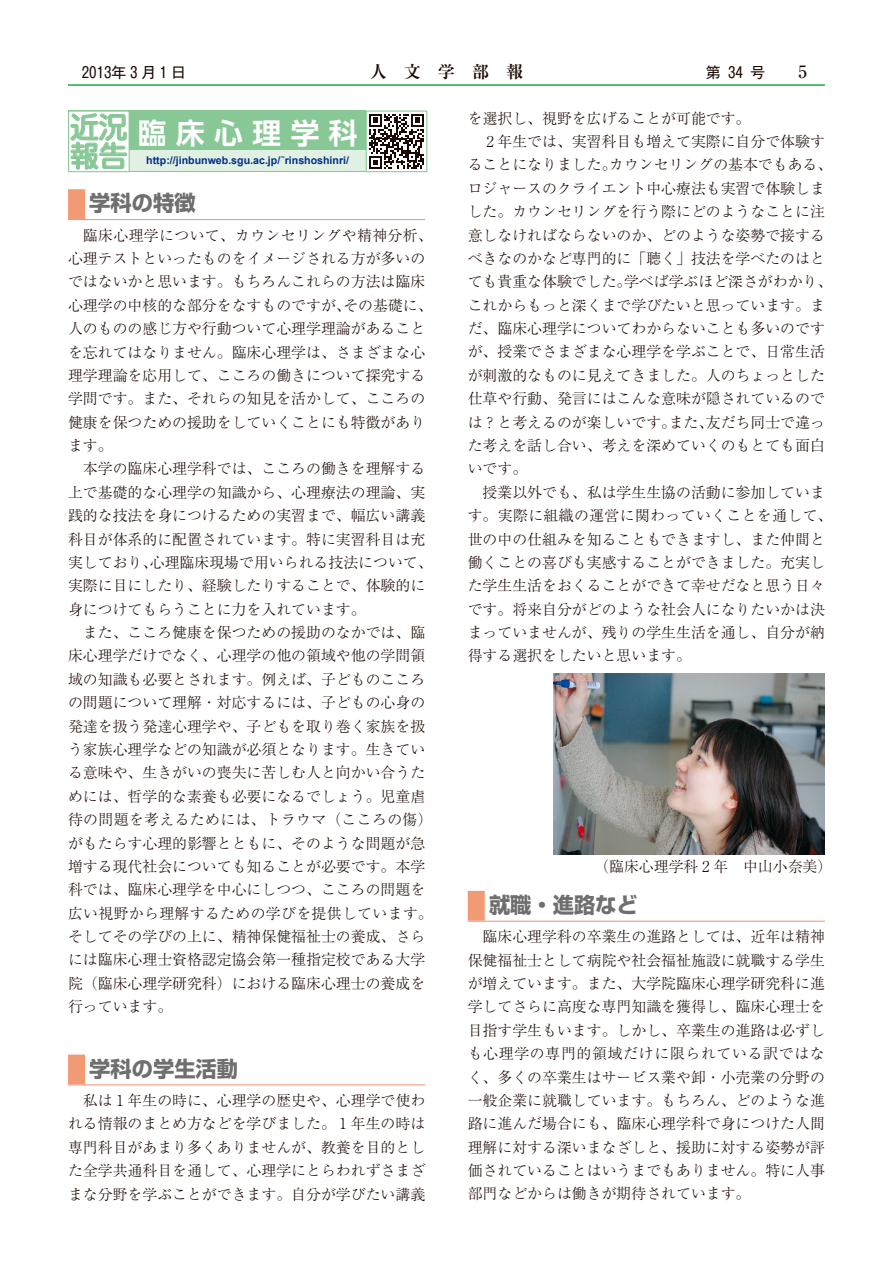
<style>
.page{position:relative;width:893px;height:1263px;background:#fff}
.page>*{position:absolute;margin:0;border:0;box-sizing:border-box;transform-origin:0 0}
.t1{font:700 28.65px "UD Shin Go Pro De";letter-spacing:.335em;color:#fff}
.t2{font:500 28.65px/28.7px "UD Shin M Go Pro";color:#88c896}
.t3{font:700 21.45px "Shin Go Pro";color:#706f6f}
.t4{font:700 16.95px "Ryumin Pro";letter-spacing:1em;color:#1a0904}
.t5{font:500 16.95px "Ryumin Pro";color:#1a0904}
.t6{font:300 14.85px/23.4px "Ryumin Pro";color:#1a0904}
.t7{font:300 14.85px "Ryumin Pro";letter-spacing:.025em;color:#1a0904}
.t8{font:14.85px "Gothic MB101 Pro";color:#1a0904}
.t9{font:700 10.65px "Arial";color:#002e87}
</style>
<div class="page">
<hr style="left:68px;top:84px;width:757px;height:2px;background:#18ab34">
<div style="left:68px;top:189px;width:17px;height:30px;background:#f29a74"></div>
<hr style="left:68px;top:219px;width:357px;height:1px;background:#f29a74">
<div style="left:68px;top:1054px;width:17px;height:30px;background:#f29a74"></div>
<hr style="left:68px;top:1084px;width:357px;height:1px;background:#f29a74">
<div style="left:68px;top:111px;width:357px;height:61px;background:#88c896"></div>
<div style="left:68px;top:151px;width:357px;height:20px;background:#e0f0e2"></div>
<div style="left:366px;top:111px;width:61px;height:61px;background:#fff"></div>
<svg style="left:369px;top:114px;width:55px;height:55px"></svg>
<div style="left:366px;top:111px;width:61px;height:61px;border:1px solid #88c896"></div>
<div style="left:69px;top:111px;width:60px;height:61px;background:#fff"></div>
<svg style="left:71px;top:113px;width:56px;height:57px"></svg>
<div style="left:68px;top:111px;width:62px;height:61px;border:1px solid #88c896"></div>
<div style="left:468px;top:891px;width:17px;height:30px;background:#f29a74"></div>
<hr style="left:468px;top:921px;width:357px;height:1px;background:#f29a74">
<img style="left:554px;top:673px;width:271px;height:182px">
<p class="t8" style="left:82px;top:60px;width:106px">2013年 3 月 1 日</p>
<p class="t4" style="left:370px;top:58px;width:155px">人文学部報</p>
<p class="t8" style="left:706px;top:60px;width:61px">第 34 号</p>
<p class="t5" style="left:798px;top:58px;width:10px">5</p>
<h1 class="t1" style="left:138px;top:110px;width:221px">臨床心理学科</h1>
<p class="t9" style="left:146px;top:153px;width:204px">http://jinbunweb.sgu.ac.jp/˜rinshoshinri/</p>
<p class="t6" style="left:468px;top:105px;width:284px">を選択し、視野を広げることが可能です。</p>
<p class="t6" style="left:486px;top:129px;width:340px">2 年生では、実習科目も増えて実際に自分で体験す</p>
<p class="t6" style="left:468px;top:152px;width:366px">ることになりました。カウンセリングの基本でもある、</p>
<p class="t6" style="left:468px;top:175px;width:359px">ロジャースのクライエント中心療法も実習で体験しま</p>
<p class="t6" style="left:468px;top:199px;width:359px">した。カウンセリングを行う際にどのようなことに注</p>
<p class="t6" style="left:468px;top:222px;width:359px">意しなければならないのか、どのような姿勢で接する</p>
<p class="t6" style="left:468px;top:245px;width:359px">べきなのかなど専門的に「聴く」技法を学べたのはと</p>
<p class="t6" style="left:468px;top:269px;width:366px">ても貴重な体験でした。学べば学ぶほど深さがわかり、</p>
<p class="t6" style="left:468px;top:292px;width:359px">これからもっと深くまで学びたいと思っています。ま</p>
<p class="t6" style="left:468px;top:316px;width:359px">だ、臨床心理学についてわからないことも多いのです</p>
<p class="t6" style="left:468px;top:339px;width:359px">が、授業でさまざまな心理学を学ぶことで、日常生活</p>
<p class="t6" style="left:468px;top:362px;width:359px">が刺激的なものに見えてきました。人のちょっとした</p>
<p class="t6" style="left:468px;top:386px;width:359px">仕草や行動、発言にはこんな意味が隠されているので</p>
<p class="t6" style="left:468px;top:409px;width:359px">は？と考えるのが楽しいです。また、友だち同士で違っ</p>
<p class="t6" style="left:468px;top:433px;width:359px">た考えを話し合い、考えを深めていくのもとても面白</p>
<p class="t6" style="left:468px;top:456px;width:61px">いです。</p>
<p class="t6" style="left:483px;top:479px;width:344px">授業以外でも、私は学生生協の活動に参加していま</p>
<p class="t7" style="left:468px;top:504px;width:366px">す。実際に組織の運営に関わっていくことを通して、</p>
<p class="t6" style="left:468px;top:526px;width:359px">世の中の仕組みを知ることもできますし、また仲間と</p>
<p class="t6" style="left:468px;top:549px;width:359px">働くことの喜びも実感することができました。充実し</p>
<p class="t6" style="left:468px;top:573px;width:359px">た学生生活をおくることができて幸せだなと思う日々</p>
<p class="t6" style="left:468px;top:596px;width:359px">です。将来自分がどのような社会人になりたいかは決</p>
<p class="t6" style="left:468px;top:620px;width:359px">まっていませんが、残りの学生生活を通し、自分が納</p>
<p class="t6" style="left:468px;top:643px;width:225px">得する選択をしたいと思います。</p>
<h1 class="t2" style="left:70px;top:111px;width:59px">近況報告</h1>
<h2 class="t3" style="left:89px;top:186px;width:108px">学科の特徴</h2>
<p class="t6" style="left:68px;top:222px;width:366px;text-indent:15px">臨床心理学について、カウンセリングや精神分析、心理テストといったものをイメージされる方が多いのではないかと思います。もちろんこれらの方法は臨床心理学の中核的な部分をなすものですが、その基礎に、人のものの感じ方や行動ついて心理学理論があることを忘れてはなりません。臨床心理学は、さまざまな心理学理論を応用して、こころの働きについて探究する学問です。また、それらの知見を活かして、こころの健康を保つための援助をしていくことにも特徴があります。</p>
<p class="t6" style="left:68px;top:456px;width:366px;text-indent:15px">本学の臨床心理学科では、こころの働きを理解する上で基礎的な心理学の知識から、心理療法の理論、実践的な技法を身につけるための実習まで、幅広い講義科目が体系的に配置されています。特に実習科目は充実しており、心理臨床現場で用いられる技法について、実際に目にしたり、経験したりすることで、体験的に身につけてもらうことに力を入れています。</p>
<p class="t6" style="left:68px;top:620px;width:366px;text-indent:15px">また、こころ健康を保つための援助のなかでは、臨床心理学だけでなく、心理学の他の領域や他の学問領域の知識も必要とされます。例えば、子どものこころの問題について理解・対応するには、子どもの心身の発達を扱う発達心理学や、子どもを取り巻く家族を扱う家族心理学などの知識が必須となります。生きている意味や、生きがいの喪失に苦しむ人と向かい合うためには、哲学的な素養も必要になるでしょう。児童虐待の問題を考えるためには、トラウマ（こころの傷）がもたらす心理的影響とともに、そのような問題が急増する現代社会についても知ることが必要です。本学科では、臨床心理学を中心にしつつ、こころの問題を広い視野から理解するための学びを提供しています。そしてその学びの上に、精神保健福祉士の養成、さらには臨床心理士資格認定協会第一種指定校である大学院（臨床心理学研究科）における臨床心理士の養成を行っています。</p>
<p class="t6" style="left:594px;top:854px;width:240px">（臨床心理学科 2 年　中山小奈美）</p>
<h2 class="t3" style="left:489px;top:888px;width:150px">就職・進路など</h2>
<p class="t6" style="left:468px;top:924px;width:359px;text-align:justify;text-indent:15px">臨床心理学科の卒業生の進路としては、近年は精神保健福祉士として病院や社会福祉施設に就職する学生が増えています。また、大学院臨床心理学研究科に進学してさらに高度な専門知識を獲得し、臨床心理士を目指す学生もいます。しかし、卒業生の進路は必ずしも心理学の専門的領域だけに限られている訳ではなく、多くの卒業生はサービス業や卸・小売業の分野の一般企業に就職しています。もちろん、どのような進路に進んだ場合にも、臨床心理学科で身につけた人間理解に対する深いまなざしと、援助に対する姿勢が評価されていることはいうまでもありません。特に人事部門などからは働きが期待されています。</p>
<h2 class="t3" style="left:89px;top:1051px;width:150px">学科の学生活動</h2>
<p class="t6" style="left:68px;top:1087px;width:359px;text-align:justify;text-indent:15px">私は 1 年生の時に、心理学の歴史や、心理学で使われる情報のまとめ方などを学びました。 1 年生の時は専門科目があまり多くありませんが、教養を目的とした全学共通科目を通して、心理学にとらわれずさまざまな分野を学ぶことができます。自分が学びたい講義</p>
</div>
